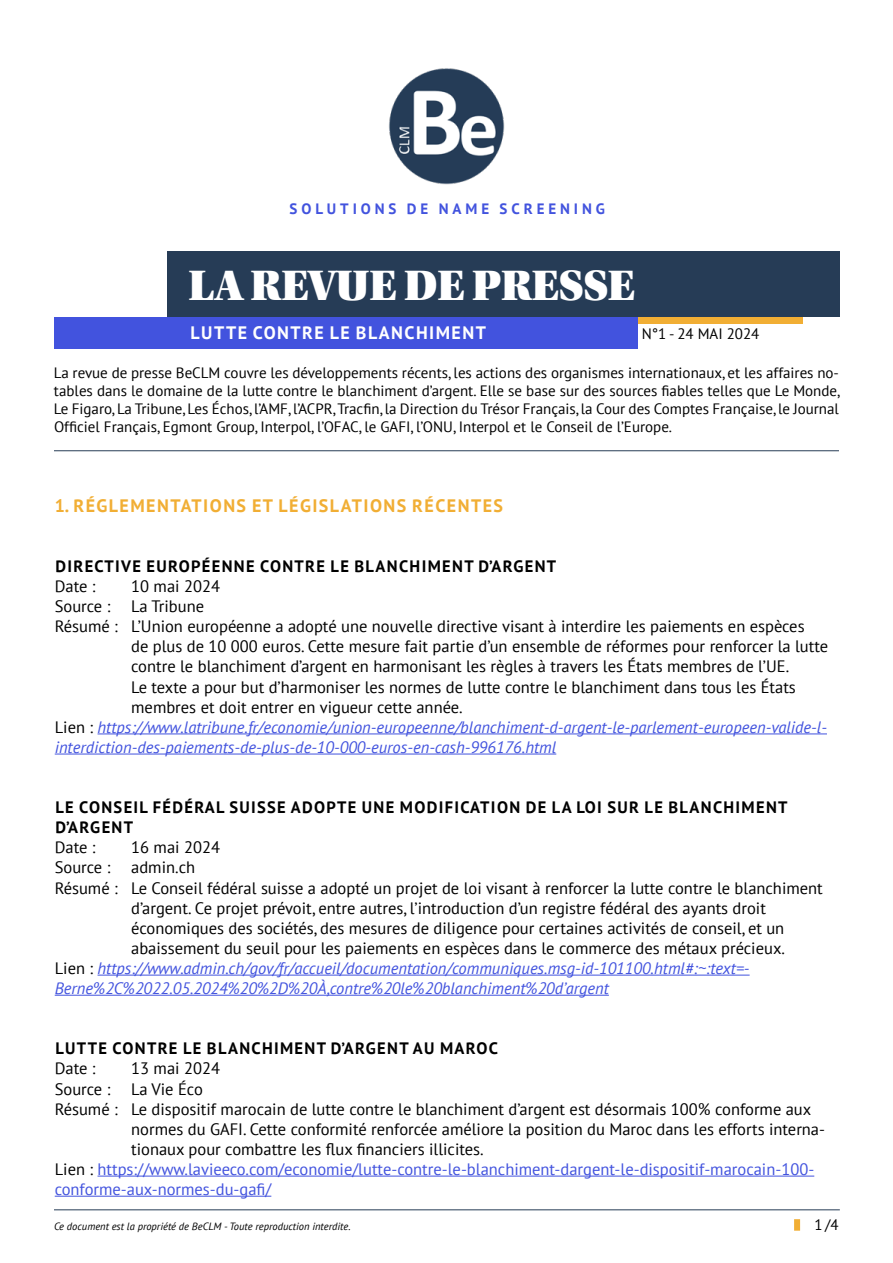
<style>
.page{position:relative;width:893px;height:1263px;background:#fff}
.page>*{position:absolute;margin:0;border:0;box-sizing:border-box;transform-origin:0 0}
.t1{font:45px "Utopia Std Black Headline";color:#fff}
.t2{font:700 18px "PT Sans";letter-spacing:.08em;color:#f1ae34}
.t3{font:700 18px "PT Sans";letter-spacing:.08em;color:#fff}
.t4{font:16.5px "PT Sans";color:#000}
.t5{font:italic 16.5px "PT Sans";color:#4253de}
.t6{font:700 16.5px/20.1px "PT Sans";letter-spacing:.08em;color:#000}
.t7{font:16.5px "PT Sans";color:#4253de}
.t8{font:15px/18px "PT Sans";color:#000;text-align:justify}
.t9{font:700 15px "PT Sans";letter-spacing:.26em;color:#4253de}
.t10{font:italic 10.5px "PT Sans";color:#000}
.s1{font-style:normal;color:#000}
.s2{color:#000}
</style>
<div class="page">
<hr style="left:54px;top:1209px;width:786px;height:1px;background:#263c56">
<div style="left:794px;top:1219px;width:6px;height:12px;background:#f1ae34"></div>
<div style="left:638px;top:317px;width:165px;height:7px;background:#f1ae34"></div>
<div style="left:55px;top:317px;width:583px;height:32px;background:#4253de"></div>
<img style="left:389px;top:68px;width:116px;height:117px">
<div style="left:167px;top:251px;width:673px;height:66px;background:#263c56"></div>
<hr style="left:98px;top:733px;width:729px;height:1px;background:#4253de">
<hr style="left:55px;top:754px;width:501px;height:1px;background:#4253de">
<hr style="left:98px;top:975px;width:652px;height:1px;background:#4253de">
<hr style="left:55px;top:995px;width:554px;height:1px;background:#4253de">
<hr style="left:98px;top:1176px;width:716px;height:1px;background:#4253de">
<hr style="left:55px;top:1196px;width:216px;height:1px;background:#4253de">
<hr style="left:54px;top:450px;width:785px;height:1px;background:#263c56">
<p class="t9" style="left:290px;top:199px;width:317px">SOLUTIONS DE NAME SCREENING</p>
<h1 class="t1" style="left:189px;top:262px;width:448px">LA REVUE DE PRESSE</h1>
<p class="t3" style="left:191px;top:321px;width:297px">LUTTE CONTRE LE BLANCHIMENT</p>
<p class="t8" style="left:642px;top:324px;width:119px">N°1 - 24 MAI 2024</p>
<p class="t8" style="left:54px;top:363px;width:788px">La revue de presse BeCLM couvre les développements récents, les actions des organismes internationaux, et les affaires no&shy;tables dans le domaine de la lutte contre le blanchiment d’argent. Elle se base sur des sources fiables telles que Le Monde, Le Figaro, La Tribune, Les Échos,l’AMF,l’ACPR,Tracfin,la Direction du Trésor Français,la Cour des Comptes Française,le Journal Officiel Français, Egmont Group, Interpol, l’OFAC, le GAFI, l’ONU, Interpol et le Conseil de l’Europe.</p>
<p class="t2" style="left:55px;top:493px;width:450px">1. RÉGLEMENTATIONS ET LÉGISLATIONS RÉCENTES</p>
<p class="t6" style="left:55px;top:556px;width:502px">DIRECTIVE EUROPÉENNE CONTRE LE BLANCHIMENT D’ARGENT</p>
<p class="t4" style="left:55px;top:576px;width:42px">Date :</p>
<p class="t4" style="left:131px;top:576px;width:90px">10 mai 2024</p>
<p class="t4" style="left:55px;top:596px;width:57px">Source :</p>
<p class="t4" style="left:131px;top:596px;width:74px">La Tribune</p>
<p class="t4" style="left:55px;top:616px;width:751px">Résumé : L’Union européenne a adopté une nouvelle directive visant à interdire les paiements en espèces</p>
<p class="t4" style="left:131px;top:636px;width:698px">de plus de 10 000 euros. Cette mesure fait partie d’un ensemble de réformes pour renforcer la lutte</p>
<p class="t4" style="left:131px;top:656px;width:659px">contre le blanchiment d’argent en harmonisant les règles à travers les États membres de l’UE.</p>
<p class="t4" style="left:131px;top:676px;width:666px">Le texte a pour but d’harmoniser les normes de lutte contre le blanchiment dans tous les États</p>
<p class="t4" style="left:131px;top:696px;width:333px">membres et doit entrer en vigueur cette année.</p>
<p class="t5" style="left:55px;top:716px;width:774px"><span class="s1">Lien :</span> https://www.latribune.fr/economie/union-europeenne/blanchiment-d-argent-le-parlement-europeen-valide-l-</p>
<p class="t5" style="left:55px;top:736px;width:503px">interdiction-des-paiements-de-plus-de-10-000-euros-en-cash-996176.html</p>
<p class="t6" style="left:55px;top:797px;width:734px">LE CONSEIL FÉDÉRAL SUISSE ADOPTE UNE MODIFICATION DE LA LOI SUR LE BLANCHIMENT<br>D’ARGENT</p>
<p class="t4" style="left:55px;top:837px;width:42px">Date :</p>
<p class="t4" style="left:131px;top:837px;width:90px">16 mai 2024</p>
<p class="t4" style="left:55px;top:857px;width:57px">Source :</p>
<p class="t4" style="left:131px;top:857px;width:65px">admin.ch</p>
<p class="t4" style="left:55px;top:877px;width:770px">Résumé : Le Conseil fédéral suisse a adopté un projet de loi visant à renforcer la lutte contre le blanchiment</p>
<p class="t4" style="left:131px;top:897px;width:636px">d’argent. Ce projet prévoit, entre autres, l’introduction d’un registre fédéral des ayants droit</p>
<p class="t4" style="left:131px;top:917px;width:655px">économiques des sociétés, des mesures de diligence pour certaines activités de conseil, et un</p>
<p class="t4" style="left:131px;top:937px;width:655px">abaissement du seuil pour les paiements en espèces dans le commerce des métaux précieux.</p>
<p class="t5" style="left:55px;top:957px;width:696px"><span class="s1">Lien :</span> https://www.admin.ch/gov/fr/accueil/documentation/communiques.msg-id-101100.html#:~:text=-</p>
<p class="t5" style="left:55px;top:977px;width:556px">Berne%2C%2022.05.2024%20%2D%20À,contre%20le%20blanchiment%20d’argent</p>
<p class="t6" style="left:55px;top:1038px;width:444px">LUTTE CONTRE LE BLANCHIMENT D’ARGENT AU MAROC</p>
<p class="t4" style="left:55px;top:1058px;width:42px">Date :</p>
<p class="t4" style="left:131px;top:1058px;width:90px">13 mai 2024</p>
<p class="t4" style="left:55px;top:1078px;width:57px">Source :</p>
<p class="t4" style="left:131px;top:1078px;width:73px">La Vie Éco</p>
<p class="t4" style="left:55px;top:1098px;width:758px">Résumé : Le dispositif marocain de lutte contre le blanchiment d’argent est désormais 100% conforme aux</p>
<p class="t4" style="left:131px;top:1118px;width:695px">normes du GAFI. Cette conformité renforcée améliore la position du Maroc dans les efforts interna-</p>
<p class="t4" style="left:131px;top:1138px;width:354px">tionaux pour combattre les flux financiers illicites.</p>
<p class="t7" style="left:55px;top:1158px;width:761px"><span class="s2">Lien :</span> https://www.lavieeco.com/economie/lutte-contre-le-blanchiment-dargent-le-dispositif-marocain-100-</p>
<p class="t7" style="left:55px;top:1178px;width:218px">conforme-aux-normes-du-gafi/</p>
<p class="t10" style="left:54px;top:1219px;width:298px">Ce document est la propriété de BeCLM - Toute reproduction interdite.</p>
<p class="t8" style="left:814px;top:1216px;width:26px">1/4</p>
</div>
